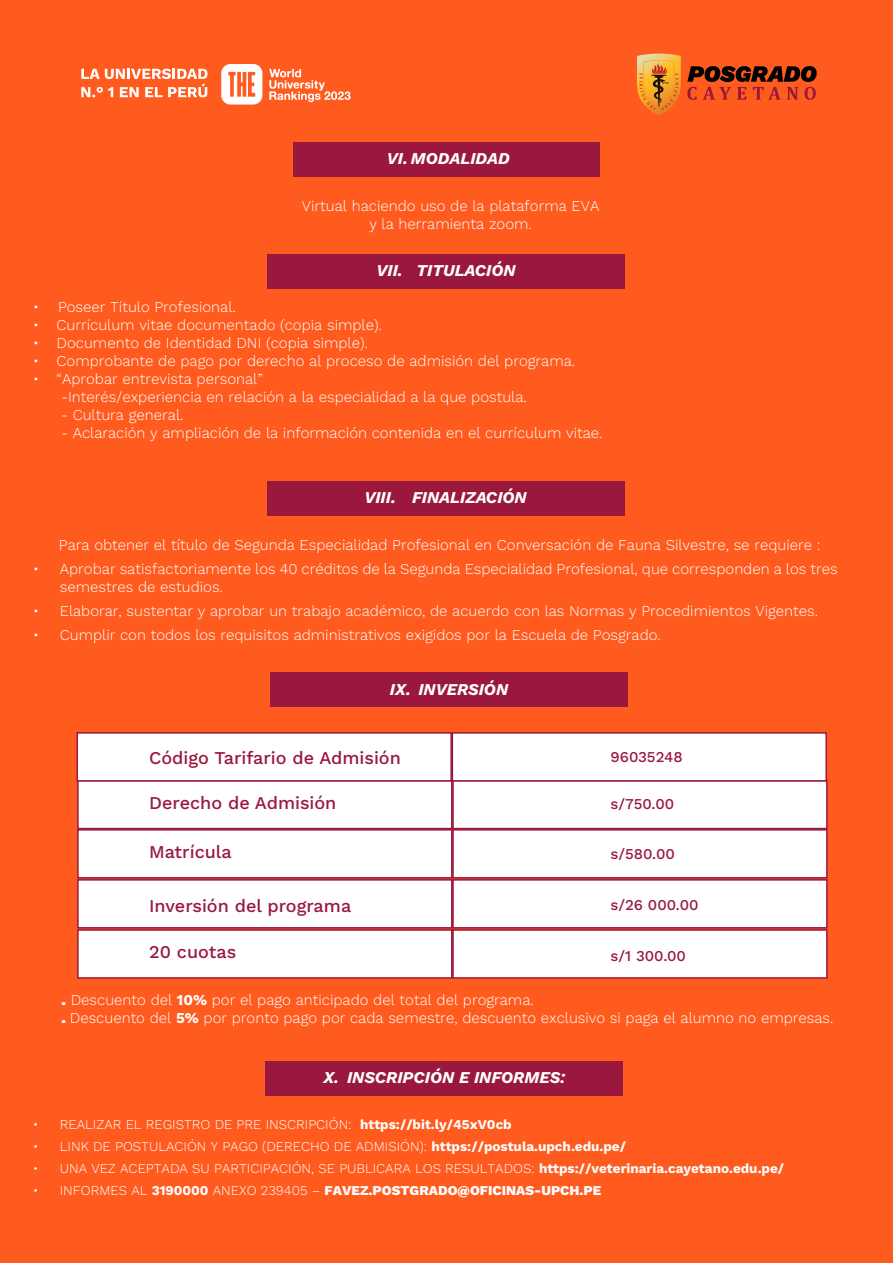
<style>
.page{position:relative;width:893px;height:1263px;background:#ff5b1f}
.page>*{position:absolute;margin:0;border:0;box-sizing:border-box;transform-origin:0 0}
.t1{font:500 18px "Work Sans";color:#9a183d}
.t2{font:italic 700 16.5px "Work Sans";color:#fff}
.t3{font:300 15px/18px "Work Sans";color:#fff}
.t4{font:500 15px "Work Sans";color:#9a183d}
.t5{font:300 13.5px "Work Sans";color:#fff}
.t6{font:800 13.5px "Work Sans";color:#fff}
.s1{font-weight:900}
.s2{font-weight:700}
.s3{font-weight:300}
</style>
<div class="page">
<svg style="left:221px;top:64px;width:41px;height:41px"></svg>
<svg style="left:269px;top:68px;width:82px;height:34px"></svg>
<svg style="left:81px;top:69px;width:127px;height:28px"></svg>
<svg style="left:687px;top:66px;width:130px;height:34px"></svg>
<svg style="left:637px;top:53px;width:44px;height:62px;background:#e49335"></svg>
<div style="left:293px;top:142px;width:307px;height:35px;background:#9a183d"></div>
<div style="left:268px;top:254px;width:357px;height:34px;background:#9a183d"></div>
<div style="left:267px;top:481px;width:358px;height:34px;background:#9a183d"></div>
<div style="left:270px;top:673px;width:357px;height:34px;background:#9a183d"></div>
<div style="left:265px;top:1061px;width:358px;height:34px;background:#9a183d"></div>
<div style="left:77px;top:780px;width:376px;height:49px;background:#fff;border:2px solid #9a183d"></div>
<div style="left:452px;top:780px;width:376px;height:49px;background:#fff;border:2px solid #9a183d"></div>
<div style="left:77px;top:829px;width:376px;height:49px;background:#fff;border:2px solid #9a183d"></div>
<div style="left:452px;top:829px;width:376px;height:49px;background:#fff;border:2px solid #9a183d"></div>
<div style="left:77px;top:879px;width:376px;height:49px;background:#fff;border:2px solid #9a183d"></div>
<div style="left:452px;top:879px;width:376px;height:49px;background:#fff;border:2px solid #9a183d"></div>
<div style="left:77px;top:929px;width:376px;height:50px;background:#fff;border:2px solid #9a183d"></div>
<div style="left:452px;top:929px;width:376px;height:50px;background:#fff;border:2px solid #9a183d"></div>
<div style="left:77px;top:732px;width:375px;height:50px;background:#fff;border:2px solid #9a183d"></div>
<div style="left:452px;top:732px;width:375px;height:50px;background:#fff;border:2px solid #9a183d"></div>
<p class="t2" style="left:387px;top:146px;width:124px">VI. MODALIDAD</p>
<p class="t3" style="left:302px;top:196px;width:299px;text-align:center">Virtual haciendo uso de la plataforma EVA y la herramienta zoom.</p>
<p class="t2" style="left:377px;top:258px;width:141px">VII. TITULACIÓN</p>
<p class="t3" style="left:33px;top:297px;width:204px">• Poseer Título Profesional.</p>
<p class="t3" style="left:33px;top:315px;width:351px">• Currículum vitae documentado (copia simple).</p>
<p class="t3" style="left:33px;top:333px;width:337px">• Documento de Identidad DNI (copia simple).</p>
<p class="t3" style="left:33px;top:351px;width:544px">• Comprobante de pago por derecho al proceso de admisión del programa.</p>
<p class="t3" style="left:61px;top:369px;width:467px;text-indent:-28px">• “Aprobar entrevista personal”<br>-Interés/experiencia en relación a la especialidad a la que postula.</p>
<p class="t3" style="left:61px;top:405px;width:124px">- Cultura general.</p>
<p class="t3" style="left:61px;top:423px;width:543px">- Aclaración y ampliación de la información contenida en el currículum vitae.</p>
<p class="t2" style="left:364px;top:485px;width:164px">VIII. FINALIZACIÓN</p>
<p class="t3" style="left:59px;top:535px;width:763px">Para obtener el título de Segunda Especialidad Profesional en Conversación de Fauna Silvestre, se requiere :</p>
<p class="t3" style="left:60px;top:560px;width:779px;text-indent:-27px">• Aprobar satisfactoriamente los 40 créditos de la Segunda Especialidad Profesional, que corresponden a los tres semestres de estudios.</p>
<p class="t3" style="left:33px;top:602px;width:787px">• Elaborar, sustentar y aprobar un trabajo académico, de acuerdo con las Normas y Procedimientos Vigentes.</p>
<p class="t3" style="left:33px;top:626px;width:629px">• Cumplir con todos los requisitos administrativos exigidos por la Escuela de Posgrado.</p>
<p class="t2" style="left:390px;top:677px;width:120px">IX. INVERSIÓN</p>
<p class="t1" style="left:149px;top:744px;width:253px">Código Tarifario de Admisión</p>
<p class="t4" style="left:611px;top:745px;width:74px">96035248</p>
<p class="t1" style="left:149px;top:790px;width:189px">Derecho de Admisión</p>
<p class="t4" style="left:611px;top:793px;width:65px">s/750.00</p>
<p class="t1" style="left:149px;top:838px;width:84px">Matrícula</p>
<p class="t4" style="left:611px;top:843px;width:66px">s/580.00</p>
<p class="t1" style="left:149px;top:892px;width:204px">Inversión del programa</p>
<p class="t1" style="left:149px;top:939px;width:89px">20 cuotas</p>
<p class="t4" style="left:611px;top:894px;width:89px">s/26 000.00</p>
<p class="t4" style="left:611px;top:944px;width:77px">s/1 300.00</p>
<p class="t3" style="left:61px;top:990px;width:773px"><span class="s1">.</span> Descuento del <span class="s2">10%</span> por el pago anticipado del total del programa.<br><span class="s1">.</span> Descuento del <span class="s2">5%</span> por pronto pago por cada semestre, descuento exclusivo si paga el alumno no empresas.</p>
<p class="t2" style="left:323px;top:1064px;width:243px">X. INSCRIPCIÓN E INFORMES:</p>
<p class="t5" style="left:33px;top:1114px;width:480px">• REALIZAR EL REGISTRO DE PRE INSCRIPCIÓN: <span class="s2">https://bit.ly/45xV0cb</span></p>
<p class="t5" style="left:33px;top:1136px;width:595px">• LINK DE POSTULACIÓN Y PAGO (DERECHO DE ADMISIÓN): <span class="s2">https://postula.upch.edu.pe/</span></p>
<p class="t5" style="left:33px;top:1158px;width:753px">• UNA VEZ ACEPTADA SU PARTICIPACIÓN, SE PUBLICARA LOS RESULTADOS: <span class="s2">https://veterinaria.cayetano.edu.pe/</span></p>
<p class="t6" style="left:33px;top:1180px;width:570px"><span class="s3">• INFORMES AL</span> <span class="s2">3190000</span> <span class="s3">ANEXO 239405 –</span> FAVEZ.POSTGRADO@OFICINAS-UPCH.PE</p>
</div>
